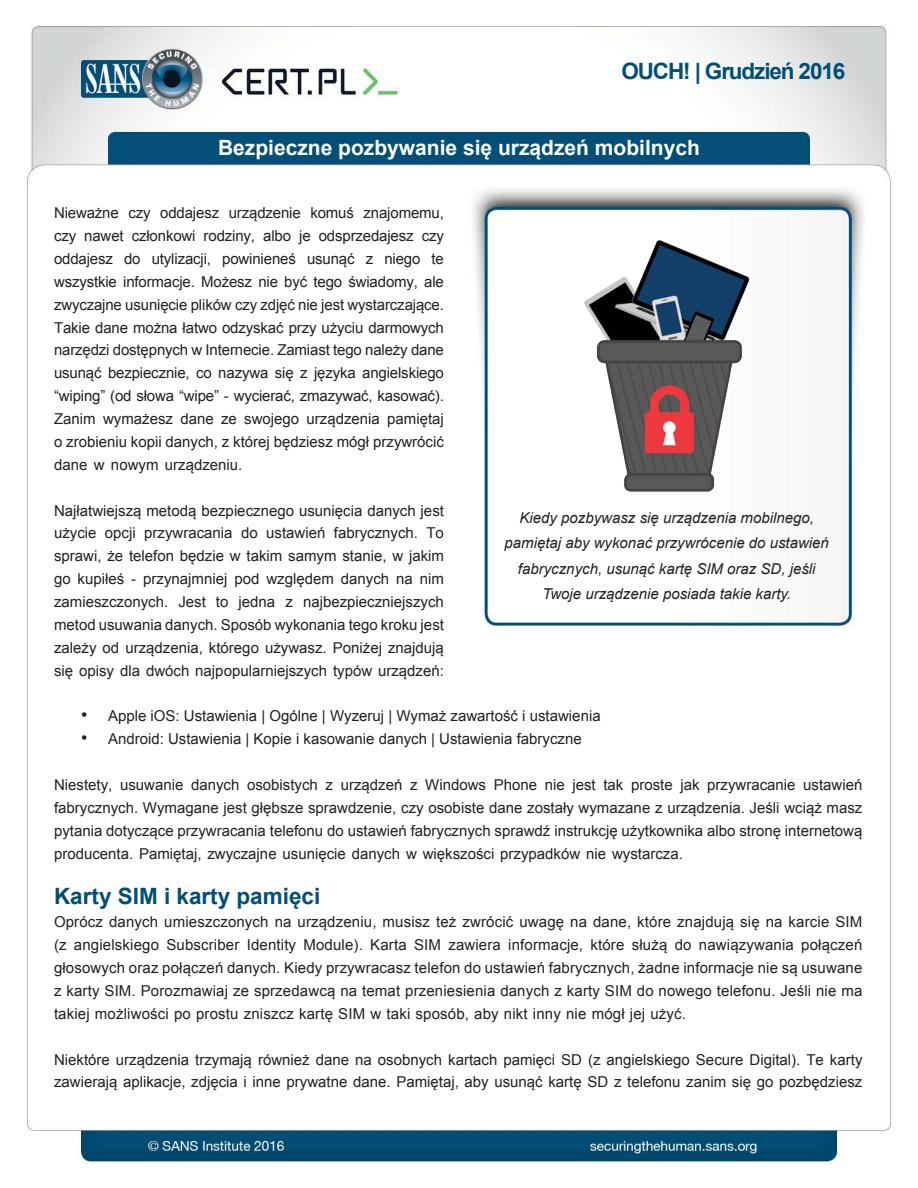
<style>
.page{position:relative;width:918px;height:1188px;background:#fff}
.page>*{position:absolute;margin:0;border:0;box-sizing:border-box;transform-origin:0 0}
.MainText{font:700 22.5px "Arial";color:#024e77}
.t1{font:700 22.5px "Arial";letter-spacing:-.05em;color:#004f77}
.t2{font:700 21px "Arial";color:#fff}
.t3{font:18px "Arial";color:#231f20}
.MainText-2{font:15px/22.8px "Arial";color:#231f20}
.t4{font:italic 15px/25.5px "Arial";color:#231f20;text-align:center}
</style>
<div class="page">
<img style="left:26px;top:25px;width:865px;height:1139px">
<img style="left:471px;top:215px;width:393px;height:294px">
<h1 class="t1" style="left:621px;top:56px;width:225px">OUCH! | Grudzień 2016</h1>
<h2 class="t2" style="left:218px;top:134px;width:483px">Bezpieczne pozbywanie się urządzeń mobilnych</h2>
<p class="MainText-2" style="left:54px;top:202px;width:66px">Nieważne</p>
<p class="MainText-2" style="left:128px;top:202px;width:24px">czy</p>
<p class="MainText-2" style="left:160px;top:202px;width:60px">oddajesz</p>
<p class="MainText-2" style="left:229px;top:202px;width:74px">urządzenie</p>
<p class="MainText-2" style="left:310px;top:202px;width:45px">komuś</p>
<p class="MainText-2" style="left:364px;top:202px;width:82px">znajomemu,</p>
<p class="MainText-2" style="left:54px;top:225px;width:24px">czy</p>
<p class="MainText-2" style="left:84px;top:225px;width:41px">nawet</p>
<p class="MainText-2" style="left:132px;top:225px;width:65px">członkowi</p>
<p class="MainText-2" style="left:204px;top:225px;width:53px">rodziny,</p>
<p class="MainText-2" style="left:263px;top:225px;width:29px">albo</p>
<p class="MainText-2" style="left:299px;top:225px;width:13px">je</p>
<p class="MainText-2" style="left:319px;top:225px;width:96px">odsprzedajesz</p>
<p class="MainText-2" style="left:422px;top:225px;width:24px">czy</p>
<p class="MainText-2" style="left:222px;top:247px;width:75px">powinieneś</p>
<p class="MainText-2" style="left:307px;top:247px;width:49px">usunąć</p>
<p class="MainText-2" style="left:54px;top:247px;width:60px">oddajesz</p>
<p class="MainText-2" style="left:54px;top:270px;width:391px">wszystkie informacje. Możesz nie być tego świadomy, ale</p>
<p class="MainText-2" style="left:54px;top:293px;width:391px">zwyczajne usunięcie plików czy zdjęć nie jest wystarczające.</p>
<p class="MainText-2" style="left:54px;top:316px;width:391px">Takie dane można łatwo odzyskać przy użyciu darmowych</p>
<p class="MainText-2" style="left:54px;top:339px;width:391px">narzędzi dostępnych w Internecie. Zamiast tego należy dane</p>
<p class="MainText-2" style="left:54px;top:362px;width:391px">usunąć bezpiecznie, co nazywa się z języka angielskiego</p>
<p class="MainText-2" style="left:54px;top:385px;width:391px">“wiping” (od słowa “wipe” - wycierać, zmazywać, kasować .(</p>
<p class="MainText-2" style="left:387px;top:408px;width:58px">pamiętaj</p>
<p class="MainText-2" style="left:124px;top:247px;width:18px">do</p>
<p class="MainText-2" style="left:152px;top:247px;width:61px">utylizacji,</p>
<p class="MainText-2" style="left:384px;top:247px;width:38px">niego</p>
<p class="MainText-2" style="left:432px;top:247px;width:14px">te</p>
<p class="MainText-2" style="left:366px;top:247px;width:9px">z</p>
<p class="MainText-2" style="left:54px;top:408px;width:391px">Zanim<br>o zrobieniu kopii danych z, której będziesz mógł przywrócić dane w nowym urządzeniu.</p>
<p class="MainText-2" style="left:54px;top:499px;width:391px;text-align:right">Najłatwiejszą metodą bezpiecznego usunięcia danych jest<br>To</p>
<p class="MainText-2" style="left:180px;top:408px;width:35px">dane</p>
<p class="MainText-2" style="left:244px;top:408px;width:57px">swojego</p>
<p class="MainText-2" style="left:307px;top:408px;width:75px">urządzenia</p>
<p class="MainText-2" style="left:103px;top:408px;width:72px">wymażesz</p>
<p class="MainText-2" style="left:221px;top:408px;width:17px">ze</p>
<p class="t4" style="left:505px;top:505px;width:326px">Kiedy pozbywasz się urządzenia mobilnego, pamiętaj aby wykonać przywrócenie do ustawień fabrycznych, usunąć kartę SIM oraz SD, jeśli Twoje urządzenie posiada takie karty.</p>
<p class="MainText-2" style="left:334px;top:522px;width:86px">fabrycznych.</p>
<p class="MainText-2" style="left:266px;top:522px;width:61px">ustawień</p>
<p class="MainText-2" style="left:54px;top:522px;width:44px">użycie</p>
<p class="MainText-2" style="left:54px;top:545px;width:391px">sprawi, że telefon będzie w takim samym stanie w, jakim</p>
<p class="MainText-2" style="left:420px;top:568px;width:26px">nim</p>
<p class="MainText-2" style="left:105px;top:522px;width:32px">opcji</p>
<p class="MainText-2" style="left:144px;top:522px;width:90px">przywracania</p>
<p class="MainText-2" style="left:241px;top:522px;width:18px">do</p>
<p class="MainText-2" style="left:78px;top:568px;width:48px">kupiłeś</p>
<p class="MainText-2" style="left:143px;top:568px;width:86px">przynajmniej</p>
<p class="MainText-2" style="left:234px;top:568px;width:27px">pod</p>
<p class="MainText-2" style="left:266px;top:568px;width:69px">względem</p>
<p class="MainText-2" style="left:341px;top:568px;width:50px">danych</p>
<p class="MainText-2" style="left:54px;top:568px;width:18px">go</p>
<p class="MainText-2" style="left:396px;top:568px;width:18px">na</p>
<p class="MainText-2" style="left:131px;top:568px;width:6px">-</p>
<p class="MainText-2" style="left:54px;top:591px;width:391px">zamieszczonych.<br>metod usuwania danych. Sposób wykonania tego kroku jest zależy od urządzenia, którego używasz. Poniżej znajdują się opisy dla dwóch najpopularniejszych typów urządzeń:</p>
<p class="MainText-2" style="left:108px;top:705px;width:494px">Apple iOS: Ustawienia | Ogólne | Wyzeruj | Wymaż zawartość i ustawienia</p>
<p class="MainText-2" style="left:178px;top:591px;width:29px">Jest</p>
<p class="MainText-2" style="left:239px;top:591px;width:38px">jedna</p>
<p class="MainText-2" style="left:303px;top:591px;width:142px">najbezpieczniejszych</p>
<p class="MainText-2" style="left:216px;top:591px;width:14px">to</p>
<p class="MainText-2" style="left:285px;top:591px;width:9px">z</p>
<p class="t3" style="left:81px;top:703px;width:8px">•</p>
<p class="t3" style="left:81px;top:726px;width:8px">•</p>
<p class="MainText-2" style="left:108px;top:728px;width:475px">Android: Ustawienia | Kopie i kasowanie danych | Ustawienia fabryczne</p>
<p class="MainText-2" style="left:341px;top:774px;width:63px">urządzeń</p>
<p class="MainText-2" style="left:803px;top:774px;width:61px">ustawień</p>
<p class="MainText-2" style="left:54px;top:774px;width:810px">Niestety,<br>fabrycznych. Wymagane jest głębsze sprawdzenie, czy osobiste dane zostały wymazane z urządzenia. Jeśli wciąż masz pytania dotyczące przywracania telefonu do ustawień fabrycznych sprawdź instrukcję użytkownika albo stronę internetową producenta. Pamiętaj, zwyczajne usunięcie danych w większości przypadków nie wystarcza.</p>
<p class="MainText" style="left:54px;top:882px;width:268px">Karty SIM i karty pamięci</p>
<p class="MainText-2" style="left:54px;top:911px;width:810px;text-align:right">Oprócz danych umieszczonych na urządzeniu, musisz też zwrócić uwagę na dane, które znajdują się na karcie SIM połączeń</p>
<p class="MainText-2" style="left:120px;top:774px;width:65px">usuwanie</p>
<p class="MainText-2" style="left:191px;top:774px;width:50px">danych</p>
<p class="MainText-2" style="left:247px;top:774px;width:72px">osobistych</p>
<p class="MainText-2" style="left:425px;top:774px;width:62px">Windows</p>
<p class="MainText-2" style="left:494px;top:774px;width:45px">Phone</p>
<p class="MainText-2" style="left:545px;top:774px;width:22px">nie</p>
<p class="MainText-2" style="left:572px;top:774px;width:25px">jest</p>
<p class="MainText-2" style="left:603px;top:774px;width:22px">tak</p>
<p class="MainText-2" style="left:680px;top:774px;width:21px">jak</p>
<p class="MainText-2" style="left:707px;top:774px;width:90px">przywracanie</p>
<p class="MainText-2" style="left:631px;top:774px;width:43px">proste</p>
<p class="MainText-2" style="left:326px;top:774px;width:9px">z</p>
<p class="MainText-2" style="left:410px;top:774px;width:9px">z</p>
<p class="MainText-2" style="left:54px;top:934px;width:810px">z(<br>głosowych oraz połączeń danych. Kiedy przywracasz telefon do ustawień fabrycznych, żadne informacje nie są usuwane z karty SIM. Porozmawiaj ze sprzedawcą na temat przeniesienia danych z karty SIM do nowego telefonu. Jeśli nie ma takiej możliwości po prostu zniszcz kartę SIM w taki sposób, aby nikt inny nie mógł jej użyć.</p>
<p class="MainText-2" style="left:54px;top:1048px;width:810px">Niektóre urządzenia trzymają również dane na osobnych kartach pamięci SD (z angielskiego Secure Digital .) Te karty zawierają aplikacje, zdjęcia i inne prywatne dane. Pamiętaj, aby usunąć kartę SD z telefonu zanim się go pozbędziesz</p>
<p class="MainText-2" style="left:166px;top:934px;width:75px">Subscriber</p>
<p class="MainText-2" style="left:304px;top:934px;width:61px">Module .)</p>
<p class="MainText-2" style="left:414px;top:934px;width:28px">SIM</p>
<p class="MainText-2" style="left:508px;top:934px;width:76px">informacje,</p>
<p class="MainText-2" style="left:591px;top:934px;width:35px">które</p>
<p class="MainText-2" style="left:74px;top:934px;width:87px">angielskiego</p>
<p class="MainText-2" style="left:247px;top:934px;width:51px">Identity</p>
<p class="MainText-2" style="left:370px;top:934px;width:38px">Karta</p>
<p class="MainText-2" style="left:448px;top:934px;width:54px">zawiera</p>
<p class="MainText-2" style="left:632px;top:934px;width:37px">służą</p>
<p class="MainText-2" style="left:675px;top:934px;width:18px">do</p>
<p class="MainText-2" style="left:699px;top:934px;width:97px">nawiązywania</p>
</div>
